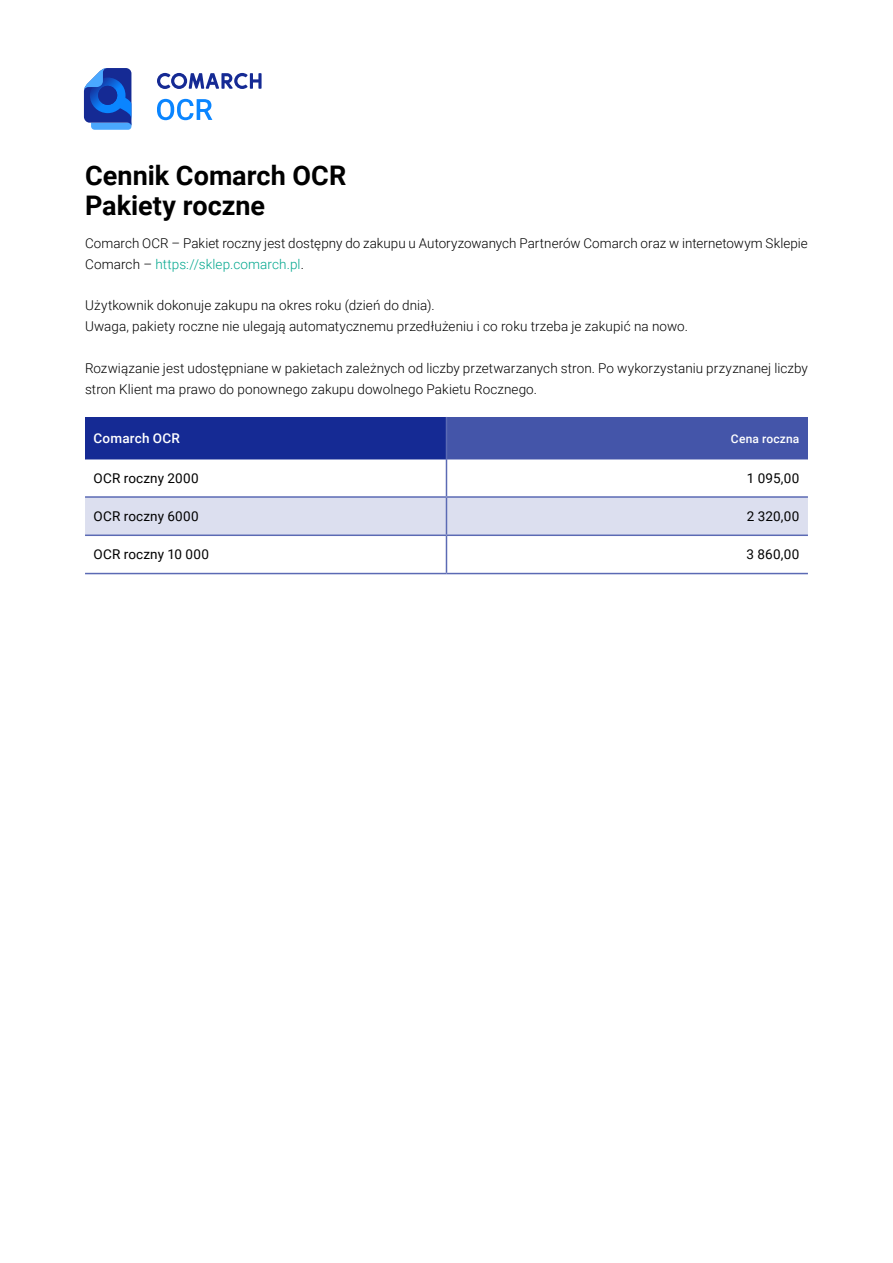
<style>
.page{position:relative;width:893px;height:1263px;background:#fff}
.page>*{position:absolute;margin:0;border:0;box-sizing:border-box;transform-origin:0 0}
.t1{font:700 27px/30px "Roboto";color:#000}
.t2{font:300 13.5px/20.9px "Roboto";letter-spacing:.005em;color:#000}
.t3{font:13.5px "Roboto";letter-spacing:.015em;color:#000}
.t4{font:500 13.5px "Roboto";letter-spacing:.015em;color:#fff}
.t5{font:500 12px "Roboto";letter-spacing:.015em;color:#fff}
.s1{color:#02a78e}
</style>
<div class="page">
<svg style="left:157px;top:99px;width:55px;height:21px"></svg>
<svg style="left:157px;top:73px;width:105px;height:16px"></svg>
<svg style="left:84px;top:68px;width:47px;height:62px;background:#3369c8"></svg>
<div style="left:98px;top:86px;width:19px;height:19px;background:#152a94;border-radius:50%"></div>
<div style="left:85px;top:417px;width:361px;height:42px;background:#152a94"></div>
<div style="left:446px;top:417px;width:362px;height:42px;background:#4455a9"></div>
<svg style="left:85px;top:459px;width:723px;height:114px"></svg>
<div style="left:85px;top:498px;width:723px;height:36px;background:#dcdfef"></div>
<hr style="left:446px;top:417px;width:1px;height:42px;background:#5b6ab4">
<hr style="left:446px;top:459px;width:1px;height:37px;background:#5b6ab4">
<hr style="left:446px;top:573px;width:362px;height:1px;background:#5b6ab4">
<hr style="left:85px;top:496px;width:361px;height:2px;background:#5b6ab4">
<hr style="left:446px;top:496px;width:362px;height:2px;background:#5b6ab4">
<hr style="left:446px;top:498px;width:1px;height:36px;background:#5b6ab4">
<hr style="left:85px;top:534px;width:361px;height:2px;background:#5b6ab4">
<hr style="left:446px;top:534px;width:362px;height:2px;background:#5b6ab4">
<hr style="left:85px;top:573px;width:361px;height:1px;background:#5b6ab4">
<hr style="left:446px;top:536px;width:1px;height:37px;background:#5b6ab4">
<h1 class="t1" style="left:85px;top:159px;width:263px">Cennik Comarch OCR<br>Pakiety roczne</h1>
<p class="t2" style="left:85px;top:232px;width:724px">Comarch OCR – Pakiet roczny jest dostępny do zakupu u Autoryzowanych Partnerów Comarch oraz w internetowym Sklepie<br>Comarch – <span class="s1">https://sklep.comarch.pl</span>.</p>
<p class="t2" style="left:85px;top:295px;width:604px">Użytkownik dokonuje zakupu na okres roku (dzień do dnia).<br>Uwaga, pakiety roczne nie ulegają automatycznemu przedłużeniu i co roku trzeba je zakupić na nowo.</p>
<p class="t2" style="left:85px;top:357px;width:724px">Rozwiązanie jest udostępniane w pakietach zależnych od liczby przetwarzanych stron. Po wykorzystaniu przyznanej liczby stron Klient ma prawo do ponownego zakupu dowolnego Pakietu Rocznego.</p>
<p class="t4" style="left:94px;top:429px;width:88px">Comarch OCR</p>
<p class="t5" style="left:731px;top:430px;width:70px">Cena roczna</p>
<p class="t3" style="left:94px;top:469px;width:107px">OCR roczny 2000</p>
<p class="t3" style="left:747px;top:469px;width:54px">1 095,00</p>
<p class="t3" style="left:94px;top:507px;width:107px">OCR roczny 6000</p>
<p class="t3" style="left:747px;top:507px;width:54px">2 320,00</p>
<p class="t3" style="left:94px;top:545px;width:117px">OCR roczny 10 000</p>
<p class="t3" style="left:747px;top:545px;width:54px">3 860,00</p>
</div>
